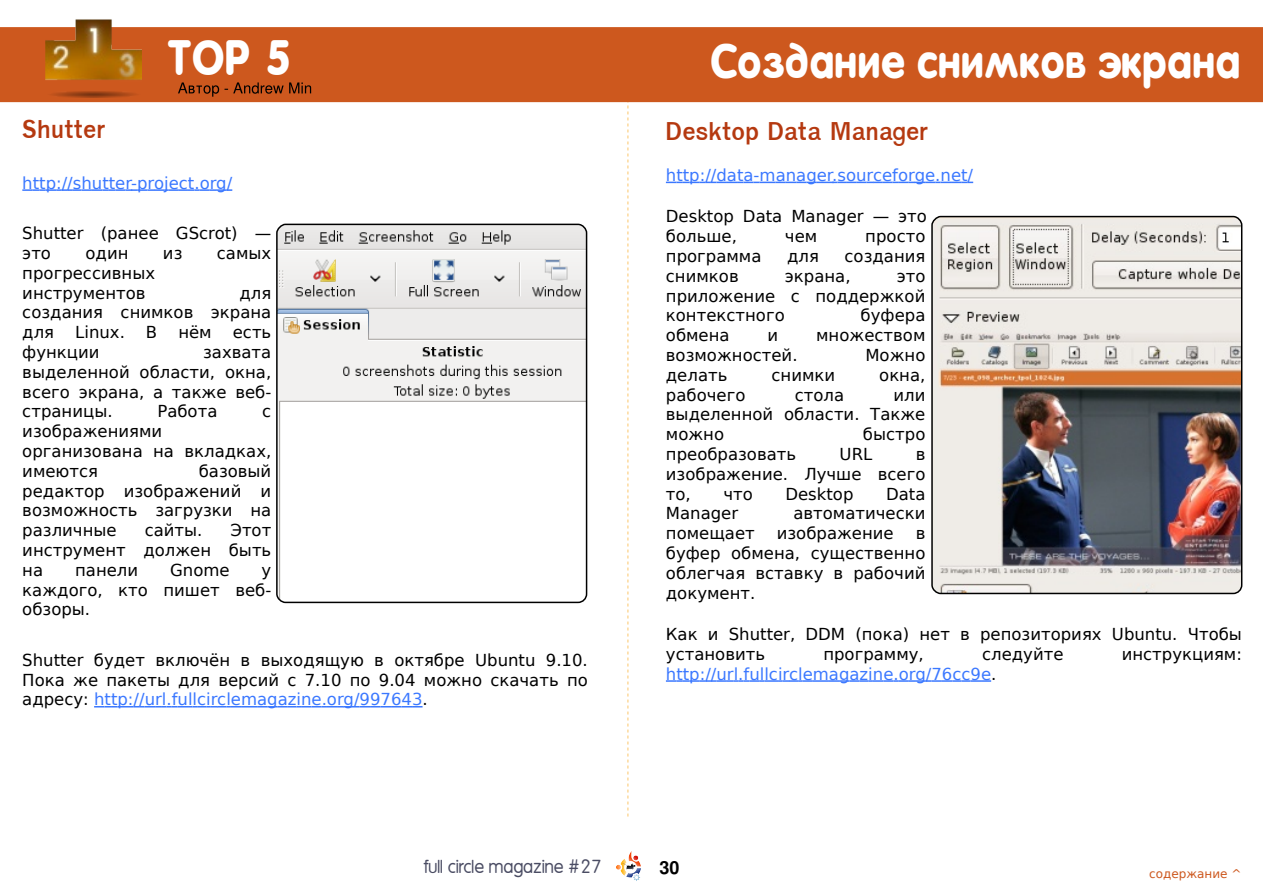
<style>
.page{position:relative;width:1263px;height:893px;background:#fff}
.page>*{position:absolute;margin:0;border:0;box-sizing:border-box;transform-origin:0 0}
.t1{font:700 46.5px "Mg Open Modata";color:#fff;scale:.9 1}
.t2{font:700 45px "Mg Open Modata";color:#fff;scale:.9 1}
.t3{font:700 25.5px "Garuda";color:#b53910}
.t4{font:18px "Mg Open Modata";color:#4a4c63}
.t5{font:700 18px "Free Sans";color:#000}
.t6{font:16.5px/19.8px "DejaVu Sans";color:#000;text-align:justify}
.t7{font:16.5px "DejaVu Sans";color:#3b78ff}
.t8{font:12px "DejaVu Sans";color:#cd581e}
.s1{color:#3b78ff}
.s2{color:#000}
</style>
<div class="page">
<svg style="left:627px;top:102px;width:2px;height:714px"></svg>
<img style="left:616px;top:851px;width:25px;height:30px">
<div style="left:0;top:27px;width:1263px;height:75px;background:#cd581e"></div>
<svg style="left:22px;top:82px;width:401px;height:626px"></svg>
<svg style="left:666px;top:102px;width:325px;height:580px"></svg>
<img style="left:930px;top:215px;width:313px;height:380px">
<img style="left:45px;top:19px;width:96px;height:78px">
<svg style="left:275px;top:223px;width:313px;height:381px"></svg>
<h1 class="t1" style="left:168px;top:31px;width:141px">TOP 5</h1>
<h3 class="t3" style="left:22px;top:115px;width:85px">Shutter</h3>
<p class="t7" style="left:22px;top:173px;width:211px">http://shutter-project.org/</p>
<p class="t6" style="left:22px;top:223px;width:251px">Shutter (ранее GScrot) — это</p>
<p class="t6" style="left:86px;top:243px;width:45px">один</p>
<p class="t6" style="left:163px;top:243px;width:21px">из</p>
<p class="t6" style="left:217px;top:243px;width:56px">самых</p>
<p class="t6" style="left:22px;top:263px;width:134px">прогрессивных инструментов</p>
<p class="t6" style="left:22px;top:283px;width:250px;text-indent:217px">для создания снимков экрана для</p>
<p class="t6" style="left:75px;top:322px;width:51px">Linux.</p>
<p class="t6" style="left:146px;top:322px;width:13px">В</p>
<p class="t6" style="left:178px;top:322px;width:35px">нём</p>
<p class="t6" style="left:233px;top:322px;width:40px">есть</p>
<p class="t6" style="left:22px;top:342px;width:79px">функции</p>
<p class="t6" style="left:22px;top:342px;width:250px;text-indent:181px">захвата выделенной области, окна, всего экрана, а также веб&shy;страницы.</p>
<p class="t6" style="left:157px;top:402px;width:62px">Работа</p>
<p class="t6" style="left:262px;top:402px;width:11px">с</p>
<p class="t6" style="left:22px;top:421px;width:250px;text-align:left">изображениями организована на вкладках, имеются</p>
<p class="t6" style="left:22px;top:461px;width:250px;text-indent:176px">базовый редактор изображений и возможность загрузки на различные</p>
<p class="t6" style="left:145px;top:520px;width:59px">сайты.</p>
<p class="t6" style="left:22px;top:520px;width:250px;text-indent:208px">Этот инструмент должен быть на</p>
<p class="t6" style="left:75px;top:560px;width:65px">панели</p>
<p class="t6" style="left:170px;top:560px;width:61px">Gnome</p>
<p class="t6" style="left:22px;top:560px;width:250px;text-indent:239px">у каждого, кто пишет веб&shy;обзоры.</p>
<p class="t6" style="left:22px;top:650px;width:567px">Shutter будет включён в выходящую в октябре Ubuntu 9.10.<br>Пока же пакеты для версий с 7.10 по 9.04 можно скачать по адресу: <span class="s1">http://url.fullcirclemagazine.org/997643</span>.</p>
<h2 class="t2" style="left:711px;top:35px;width:591px">Создание снимков экрана</h2>
<h3 class="t3" style="left:666px;top:116px;width:264px">Desktop Data Manager</h3>
<p class="t7" style="left:666px;top:166px;width:309px">http://data-manager.sourceforge.net/</p>
<p class="t6" style="left:666px;top:207px;width:262px">Desktop Data Manager — это больше,</p>
<p class="t6" style="left:785px;top:227px;width:34px">чем</p>
<p class="t6" style="left:865px;top:227px;width:62px">просто</p>
<p class="t6" style="left:666px;top:246px;width:97px">программа</p>
<p class="t6" style="left:787px;top:246px;width:33px">для</p>
<p class="t6" style="left:844px;top:246px;width:82px">создания</p>
<p class="t6" style="left:666px;top:266px;width:74px">снимков</p>
<p class="t6" style="left:785px;top:266px;width:67px">экрана,</p>
<p class="t6" style="left:666px;top:266px;width:261px;text-indent:231px">это приложение с поддержкой контекстного</p>
<p class="t6" style="left:861px;top:306px;width:66px">буфера</p>
<p class="t6" style="left:666px;top:326px;width:65px">обмена</p>
<p class="t6" style="left:767px;top:326px;width:12px">и</p>
<p class="t6" style="left:816px;top:326px;width:111px">множеством</p>
<p class="t6" style="left:666px;top:345px;width:133px">возможностей.</p>
<p class="t6" style="left:865px;top:345px;width:62px">Можно</p>
<p class="t6" style="left:666px;top:365px;width:63px">делать</p>
<p class="t6" style="left:771px;top:365px;width:65px">снимки</p>
<p class="t6" style="left:879px;top:365px;width:48px">окна,</p>
<p class="t6" style="left:666px;top:385px;width:81px">рабочего</p>
<p class="t6" style="left:795px;top:385px;width:51px">стола</p>
<p class="t6" style="left:666px;top:385px;width:261px;text-indent:228px">или выделенной области. Также можно</p>
<p class="t6" style="left:863px;top:425px;width:64px">быстро</p>
<p class="t6" style="left:666px;top:444px;width:132px">преобразовать</p>
<p class="t6" style="left:840px;top:444px;width:34px">URL</p>
<p class="t6" style="left:666px;top:444px;width:261px;text-indent:250px">в изображение. Лучше всего то,</p>
<p class="t6" style="left:723px;top:484px;width:31px">что</p>
<p class="t6" style="left:785px;top:484px;width:70px">Desktop</p>
<p class="t6" style="left:886px;top:484px;width:41px">Data</p>
<p class="t6" style="left:666px;top:504px;width:74px">Manager</p>
<p class="t6" style="left:793px;top:504px;width:134px">автоматически</p>
<p class="t6" style="left:666px;top:524px;width:90px">помещает</p>
<p class="t6" style="left:777px;top:524px;width:119px">изображение</p>
<p class="t6" style="left:666px;top:524px;width:261px;text-indent:250px">в буфер обмена, существенно облегчая вставку в рабочий документ.</p>
<p class="t6" style="left:666px;top:624px;width:577px">Как и Shutter, DDM (пока) нет в репозиториях Ubuntu. Чтобы установить</p>
<p class="t6" style="left:823px;top:644px;width:102px">программу,</p>
<p class="t6" style="left:982px;top:644px;width:83px">следуйте</p>
<p class="t6" style="left:1122px;top:644px;width:122px">инструкциям:</p>
<p class="t7" style="left:666px;top:664px;width:332px">http://url.fullcirclemagazine.org/76cc9e<span class="s2">.</span></p>
<p class="t4" style="left:424px;top:857px;width:180px">full circle magazine #27</p>
<p class="t5" style="left:660px;top:858px;width:22px">30</p>
<p class="t8" style="left:1149px;top:867px;width:94px">содержание ^</p>
</div>
